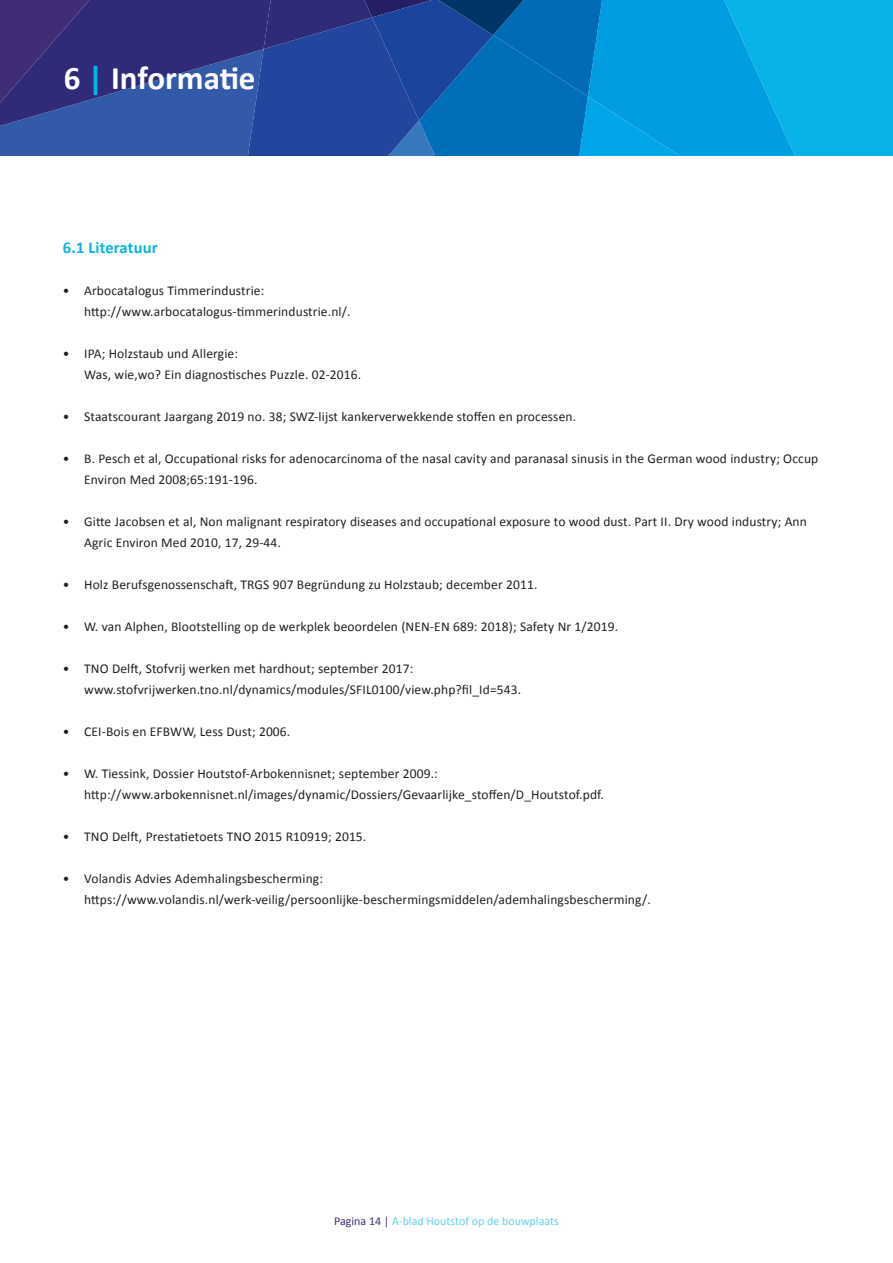
<style>
.page{position:relative;width:893px;height:1263px;background:#fff}
.page>*{position:absolute;margin:0;border:0;box-sizing:border-box;transform-origin:0 0}
.t1{font:700 33px "Calibri";color:#fff}
.t2{font:700 16.5px "Calibri";letter-spacing:.01em;color:#07b3e9}
.t3{font:13.5px/21px "Calibri";letter-spacing:.01em;color:#231f20}
.t4{font:12px "Calibri";color:#67cef5}
.s1{color:#07b3e9}
.s2{color:#402c77}
</style>
<div class="page">
<svg style="left:0;top:0;width:893px;height:155px;background:#176ab3"></svg>
<h1 class="t1" style="left:64px;top:54px;width:193px">6 <span class="s1">|</span> Informatie</h1>
<p class="t2" style="left:63px;top:236px;width:96px">6.1 Literatuur</p>
<p class="t3" style="left:84px;top:279px;width:268px;text-indent:-21px">• Arbocatalogus Timmerindustrie: http://www.arbocatalogus-timmerindustrie.nl/.</p>
<p class="t3" style="left:84px;top:342px;width:279px;text-indent:-21px">• IPA; Holzstaub und Allergie:<br>Was, wie,wo? Ein diagnostisches Puzzle. 02-2016.</p>
<p class="t3" style="left:63px;top:405px;width:515px">• Staatscourant Jaargang 2019 no. 38; SWZ-lijst kankerverwekkende stoffen en processen.</p>
<p class="t3" style="left:84px;top:447px;width:736px;text-indent:-21px">• B. Pesch et al, Occupational risks for adenocarcinoma of the nasal cavity and paranasal sinusis in the German wood industry; Occup<br>Environ Med 2008;65:191-196.</p>
<p class="t3" style="left:84px;top:510px;width:724px;text-indent:-21px">• Gitte Jacobsen et al, Non malignant respiratory diseases and occupational exposure to wood dust. Part II. Dry wood industry; Ann<br>Agric Environ Med 2010, 17, 29-44.</p>
<p class="t3" style="left:63px;top:573px;width:476px">• Holz Berufsgenossenschaft, TRGS 907 Begründung zu Holzstaub; december 2011.</p>
<p class="t3" style="left:63px;top:615px;width:557px">• W. van Alphen, Blootstelling op de werkplek beoordelen (NEN-EN 689: 2018); Safety Nr 1/2019.</p>
<p class="t3" style="left:84px;top:657px;width:439px;text-indent:-21px">• TNO Delft, Stofvrij werken met hardhout; september 2017: www.stofvrijwerken.tno.nl/dynamics/modules/SFIL0100/view.php?fil_Id=543.</p>
<p class="t3" style="left:63px;top:720px;width:229px">• CEI-Bois en EFBWW, Less Dust; 2006.</p>
<p class="t3" style="left:84px;top:762px;width:521px;text-indent:-21px">• W. Tiessink, Dossier Houtstof-Arbokennisnet; september 2009.: http://www.arbokennisnet.nl/images/dynamic/Dossiers/Gevaarlijke_stoffen/D_Houtstof.pdf.</p>
<p class="t3" style="left:63px;top:825px;width:305px">• TNO Delft, Prestatietoets TNO 2015 R10919; 2015.</p>
<p class="t3" style="left:84px;top:867px;width:568px;text-indent:-21px">• Volandis Advies Ademhalingsbescherming: https://www.volandis.nl/werk-veilig/persoonlijke-beschermingsmiddelen/ademhalingsbescherming/.</p>
<p class="t4" style="left:334px;top:1213px;width:226px"><span class="s2">Pagina 14 |</span> A-blad Houtstof op de bouwplaats</p>
</div>
